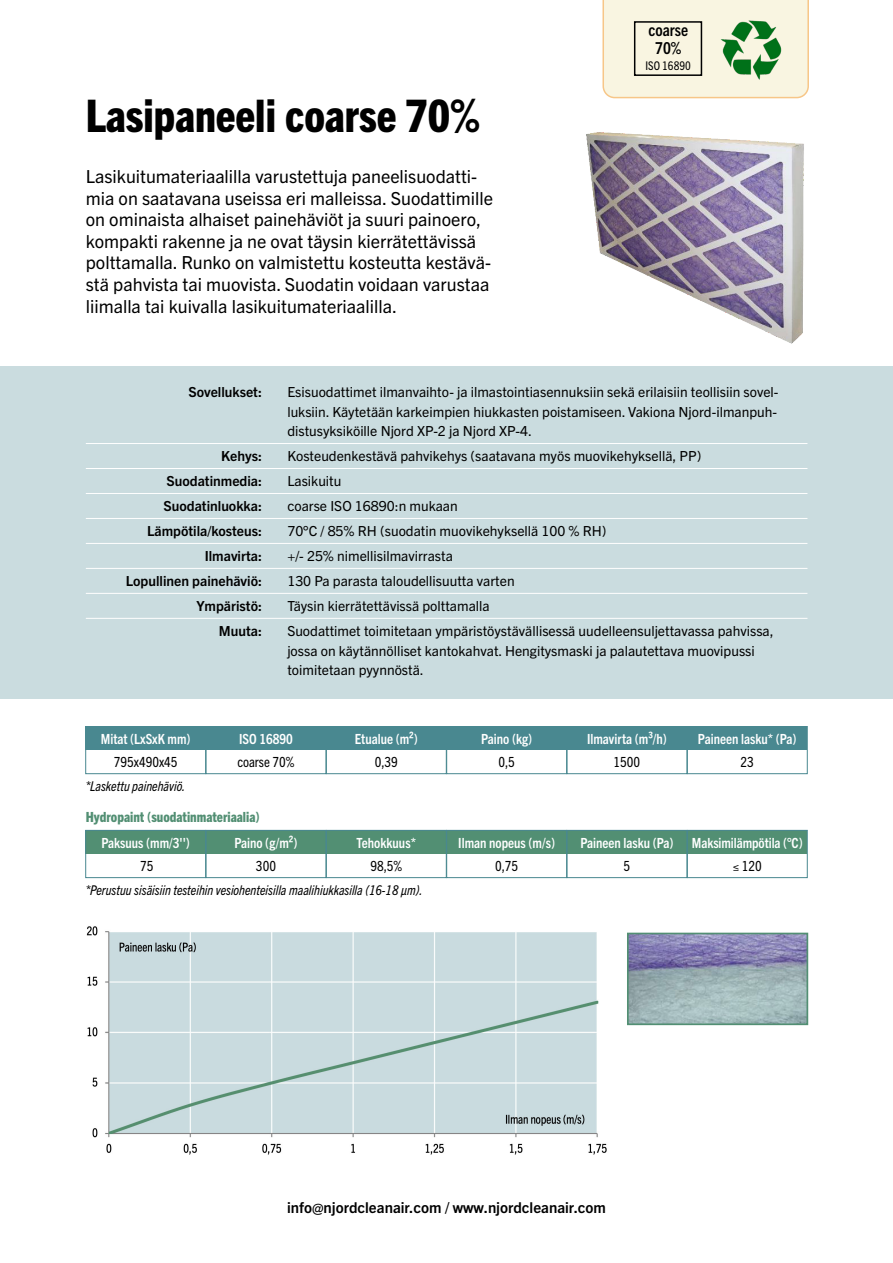
<style>
.page{position:relative;width:893px;height:1263px;background:#fff}
.page>*{position:absolute;margin:0;border:0;box-sizing:border-box;transform-origin:0 0}
.t1{font:800 condensed 45px "Trade Gothic Next LT Pro";color:#000}
.t2{font:18px/21.6px "Trade Gothic Next LT Pro";color:#000}
.t3{font:700 condensed 16.5px "Trade Gothic Next LT Pro";color:#000}
.t4{font:700 15px "Trade Gothic Next LT Pro";color:#000}
.t5{font:700 condensed 13.95px/23.4px "Trade Gothic Next LT Pro";color:#fff;text-align:center}
.t6{font:condensed 13.95px "Trade Gothic Next LT Pro";color:#000}
.t7{font:800 condensed 13.95px "Trade Gothic Next LT Pro";color:#528f73}
.t8{font:13.8px/19.4px "Trade Gothic Next LT Pro";color:#000;text-align:justify}
.t9{font:700 13.8px "Trade Gothic Next LT Pro";color:#000}
.t10{font:italic condensed 13.5px "Trade Gothic Next LT Pro";color:#000}
.t11{font:condensed 12px "Trade Gothic Next LT Pro";color:#000}
.s1{font-weight:400;color:#000}
</style>
<div class="page">
<div style="left:602px;top:0;width:207px;height:98px;background:#f9f5e1"></div>
<div style="left:86px;top:726px;width:721px;height:24px;background:#498890"></div>
<div style="left:86px;top:726px;width:120px;height:48px;border:1px solid #498890"></div>
<div style="left:206px;top:726px;width:120px;height:48px;border:1px solid #498890"></div>
<div style="left:326px;top:726px;width:120px;height:48px;border:1px solid #498890"></div>
<div style="left:446px;top:726px;width:121px;height:48px;border:1px solid #498890"></div>
<div style="left:567px;top:726px;width:120px;height:48px;border:1px solid #498890"></div>
<div style="left:687px;top:726px;width:120px;height:48px;border:1px solid #498890"></div>
<img style="left:720px;top:20px;width:61px;height:59px">
<img style="left:86px;top:926px;width:521px;height:229px">
<div style="left:634px;top:21px;width:68px;height:55px;border:2px solid #000"></div>
<img style="left:586px;top:132px;width:218px;height:212px">
<div style="left:0;top:365px;width:893px;height:333px;background:#cadcdf"></div>
<hr style="left:86px;top:443px;width:721px;height:1px;background:#fff">
<hr style="left:86px;top:468px;width:721px;height:1px;background:#fff">
<hr style="left:86px;top:493px;width:721px;height:1px;background:#fff">
<hr style="left:86px;top:518px;width:721px;height:1px;background:#fff">
<hr style="left:86px;top:543px;width:721px;height:1px;background:#fff">
<hr style="left:86px;top:568px;width:721px;height:1px;background:#fff">
<hr style="left:86px;top:593px;width:721px;height:1px;background:#fff">
<hr style="left:86px;top:618px;width:721px;height:1px;background:#fff">
<div style="left:86px;top:830px;width:721px;height:24px;background:#528f73"></div>
<div style="left:86px;top:830px;width:120px;height:48px;border:1px solid #498890"></div>
<div style="left:206px;top:830px;width:120px;height:48px;border:1px solid #498890"></div>
<div style="left:326px;top:830px;width:120px;height:48px;border:1px solid #498890"></div>
<div style="left:446px;top:830px;width:121px;height:48px;border:1px solid #498890"></div>
<div style="left:567px;top:830px;width:120px;height:48px;border:1px solid #498890"></div>
<div style="left:687px;top:830px;width:120px;height:48px;border:1px solid #498890"></div>
<img style="left:630px;top:936px;width:175px;height:86px">
<div style="left:627px;top:933px;width:181px;height:92px;border:2px solid #528f73"></div>
<p class="t1" style="left:86px;top:85px;width:395px">Lasipaneeli coarse 70%</p>
<p class="t2" style="left:86px;top:164px;width:409px">Lasikuitumateriaalilla varustettuja paneelisuodatti&shy;mia on saatavana useissa eri malleissa. Suodattimille on ominaista alhaiset painehäviöt ja suuri painoero, kompakti rakenne ja ne ovat täysin kierrätettävissä polttamalla. Runko on valmistettu kosteutta kestävä&shy;stä pahvista tai muovista. Suodatin voidaan varustaa liimalla tai kuivalla lasikuitumateriaalilla.</p>
<p class="t3" style="left:648px;top:19px;width:41px">coarse</p>
<p class="t3" style="left:655px;top:37px;width:28px">70%</p>
<p class="t11" style="left:645px;top:58px;width:47px">ISO 16890</p>
<p class="t9" style="left:188px;top:383px;width:75px">Sovellukset:</p>
<p class="t9" style="left:221px;top:447px;width:42px">Kehys:</p>
<p class="t9" style="left:166px;top:472px;width:97px">Suodatinmedia:</p>
<p class="t9" style="left:163px;top:497px;width:100px">Suodatinluokka:</p>
<p class="t9" style="left:147px;top:522px;width:116px">Lämpötila/kosteus:</p>
<p class="t9" style="left:205px;top:547px;width:59px">Ilmavirta:</p>
<p class="t9" style="left:126px;top:571px;width:138px">Lopullinen painehäviö:</p>
<p class="t9" style="left:196px;top:596px;width:67px">Ympäristö:</p>
<p class="t9" style="left:219px;top:621px;width:45px">Muuta:</p>
<p class="t8" style="left:287px;top:382px;width:493px">Esisuodattimet ilmanvaihto- ja ilmastointiasennuksiin sekä erilaisiin teollisiin sovel&shy;luksiin. Käytetään karkeimpien hiukkasten poistamiseen. Vakiona Njord-ilmanpuh&shy;distusyksiköille Njord XP-2 ja Njord XP-4.</p>
<p class="t8" style="left:287px;top:446px;width:415px">Kosteudenkestävä pahvikehys (saatavana myös muovikehyksellä, PP)</p>
<p class="t8" style="left:287px;top:471px;width:56px">Lasikuitu</p>
<p class="t8" style="left:287px;top:496px;width:172px">coarse ISO 16890:n mukaan</p>
<p class="t8" style="left:287px;top:521px;width:321px">70°C / 85% RH (suodatin muovikehyksellä 100 % RH)</p>
<p class="t8" style="left:287px;top:546px;width:167px">+/- 25% nimellisilmavirrasta</p>
<p class="t8" style="left:287px;top:570px;width:229px">130 Pa parasta taloudellisuutta varten</p>
<p class="t8" style="left:287px;top:595px;width:204px">Täysin kierrätettävissä polttamalla</p>
<p class="t8" style="left:287px;top:620px;width:488px;text-align:left">Suodattimet toimitetaan ympäristöystävällisessä uudelleensuljettavassa pahvissa, jossa on käytännölliset kantokahvat. Hengitysmaski ja palautettava muovipussi toimitetaan pyynnöstä.</p>
<p class="t5" style="left:101px;top:726px;width:91px">Mitat (LxSxK mm)<br><span class="s1">795x490x45</span></p>
<p class="t5" style="left:239px;top:726px;width:55px">ISO 16890</p>
<p class="t6" style="left:237px;top:752px;width:59px">coarse 70%</p>
<p class="t10" style="left:86px;top:777px;width:101px">*Laskettu painehäviö.</p>
<p class="t7" style="left:86px;top:807px;width:175px">Hydropaint (suodatinmateriaalia)</p>
<p class="t5" style="left:101px;top:830px;width:90px">Paksuus (mm/3'')<br><span class="s1">75</span></p>
<p class="t5" style="left:234px;top:830px;width:65px">Paino (g/m²)</p>
<p class="t6" style="left:256px;top:856px;width:22px">300</p>
<p class="t5" style="left:355px;top:726px;width:65px">Etualue (m²)</p>
<p class="t6" style="left:375px;top:752px;width:25px">0,39</p>
<p class="t5" style="left:357px;top:830px;width:61px">Tehokkuus*</p>
<p class="t6" style="left:370px;top:856px;width:33px">98,5%</p>
<p class="t10" style="left:86px;top:881px;width:338px">*Perustuu sisäisiin testeihin vesiohenteisilla maalihiukkasilla (16-18 μm).</p>
<p class="t5" style="left:481px;top:726px;width:53px">Paino (kg)</p>
<p class="t6" style="left:498px;top:752px;width:18px">0,5</p>
<p class="t5" style="left:587px;top:726px;width:81px">Ilmavirta (m³/h)</p>
<p class="t6" style="left:614px;top:752px;width:28px">1500</p>
<p class="t5" style="left:698px;top:726px;width:100px">Paineen lasku* (Pa)</p>
<p class="t6" style="left:741px;top:752px;width:15px">23</p>
<p class="t5" style="left:458px;top:830px;width:98px">Ilman nopeus (m/s)</p>
<p class="t6" style="left:495px;top:856px;width:25px">0,75</p>
<p class="t5" style="left:580px;top:830px;width:95px">Paineen lasku (Pa)</p>
<p class="t6" style="left:624px;top:856px;width:8px">5</p>
<p class="t5" style="left:692px;top:830px;width:112px">Maksimilämpötila (°C)</p>
<p class="t6" style="left:733px;top:856px;width:31px">≤ 120</p>
<p class="t4" style="left:287px;top:1197px;width:320px">info@njordcleanair.com / www.njordcleanair.com</p>
</div>
